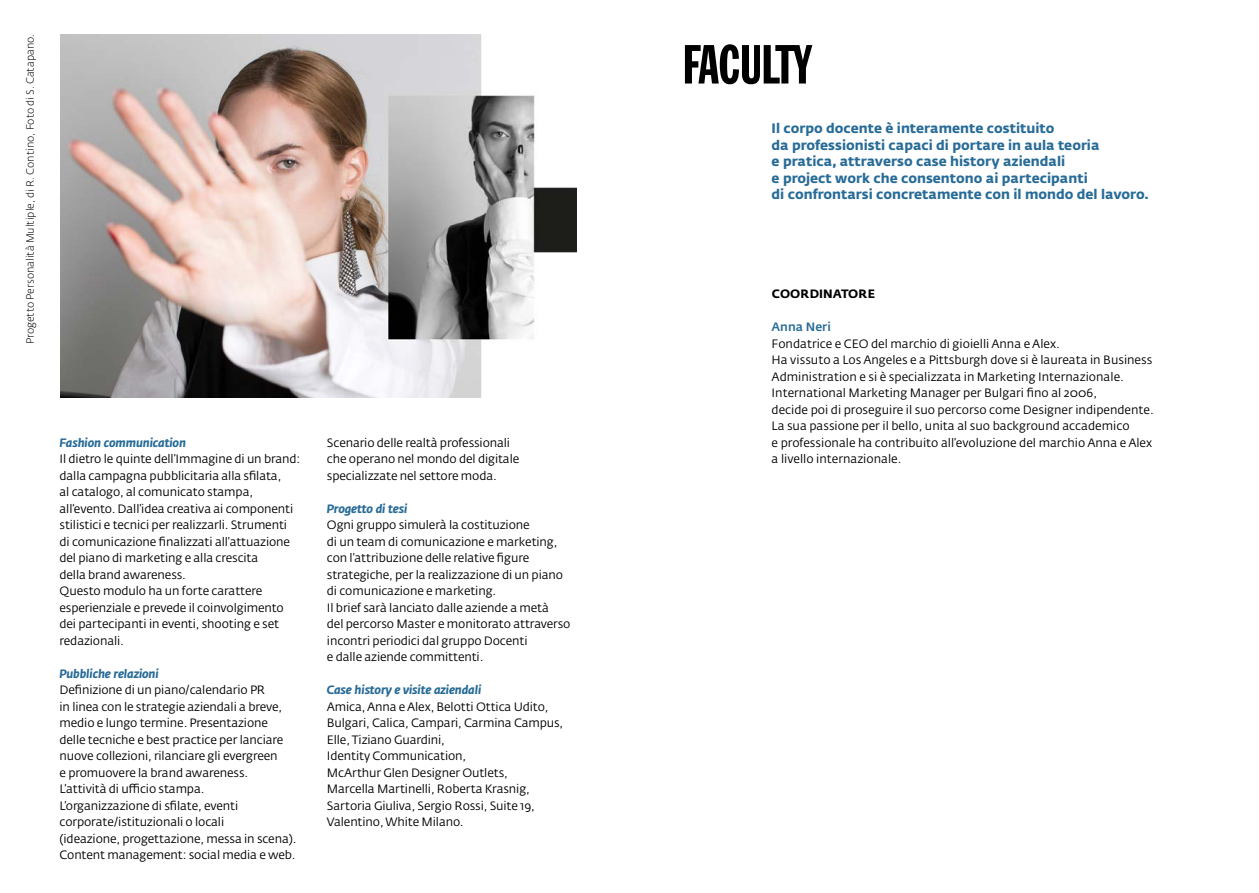
<style>
.page{position:relative;width:1259px;height:893px;background:#fff}
.page>*{position:absolute;margin:0;border:0;box-sizing:border-box;transform-origin:0 0}
.t1{font:54px "Franklin Gothic Std Extra Cond";letter-spacing:-.01em;color:#000}
.t2{font:700 13.5px/16.5px "Fedra Sans Alt Std";color:#276b97}
.t3{font:12px/16.5px "Fedra Sans Alt Std";letter-spacing:-.01em;color:#000}
.t4{font:italic 700 12px "Fedra Sans Alt Std";letter-spacing:-.01em;color:#276b97}
.t5{font:700 12px "Fedra Sans Alt Std";letter-spacing:.01em;color:#000}
.t6{font:500 12px "Fedra Sans Alt Std";color:#276b97}
.t7{font:300 10.5px "Fedra Sans Alt Std";color:#000}
</style>
<div class="page">
<img style="left:60px;top:34px;width:516px;height:363px">
<p class="t7" style="left:24px;top:344px;width:312px;rotate:-90deg">Progetto Personalità Multiple, di R. Contino, Foto di S. Catapano.</p>
<p class="t4" style="left:60px;top:435px;width:128px">Fashion communication</p>
<p class="t3" style="left:60px;top:451px;width:242px">Il dietro le quinte dell’Immagine di un brand: dalla campagna pubblicitaria alla sfilata,<br>al catalogo, al comunicato stampa, all’evento. Dall’idea creativa ai componenti stilistici e tecnici per realizzarli. Strumenti<br>di comunicazione finalizzati all’attuazione del piano di marketing e alla crescita<br>della brand awareness.<br>Questo modulo ha un forte carattere esperienziale e prevede il coinvolgimento dei partecipanti in eventi, shooting e set redazionali.</p>
<p class="t4" style="left:60px;top:666px;width:101px">Pubbliche relazioni</p>
<p class="t3" style="left:60px;top:682px;width:238px">Definizione di un piano/calendario PR<br>in linea con le strategie aziendali a breve, medio e lungo termine. Presentazione delle tecniche e best practice per lanciare nuove collezioni, rilanciare gli evergreen<br>e promuovere la brand awareness.<br>L’attività di ufficio stampa.<br>L’organizzazione di sfilate, eventi corporate/istituzionali o locali<br>(ideazione, progettazione, messa in scena).<br>Content management: social media e web.</p>
<p class="t3" style="left:327px;top:434px;width:194px">Scenario delle realtà professionali che operano nel mondo del digitale specializzate nel settore moda.</p>
<p class="t4" style="left:327px;top:501px;width:82px">Progetto di tesi</p>
<p class="t3" style="left:327px;top:517px;width:245px">Ogni gruppo simulerà la costituzione<br>di un team di comunicazione e marketing, con l’attribuzione delle relative figure strategiche, per la realizzazione di un piano di comunicazione e marketing.<br>Il brief sarà lanciato dalle aziende a metà<br>del percorso Master e monitorato attraverso incontri periodici dal gruppo Docenti<br>e dalle aziende committenti.</p>
<p class="t4" style="left:327px;top:682px;width:156px">Case history e visite aziendali</p>
<p class="t3" style="left:327px;top:698px;width:238px">Amica, Anna e Alex, Belotti Ottica Udito, Bulgari, Calica, Campari, Carmina Campus, Elle, Tiziano Guardini,<br>Identity Communication,<br>McArthur Glen Designer Outlets,<br>Marcella Martinelli, Roberta Krasnig, Sartoria Giuliva, Sergio Rossi, Suite 19, Valentino, White Milano.</p>
<h1 class="t1" style="left:682px;top:36px;width:130px">FACULTY</h1>
<p class="t2" style="left:771px;top:120px;width:379px">Il corpo docente è interamente costituito<br>da professionisti capaci di portare in aula teoria<br>e pratica, attraverso case history aziendali<br>e project work che consentono ai partecipanti<br>di confrontarsi concretamente con il mondo del lavoro.</p>
<p class="t5" style="left:771px;top:286px;width:105px">COORDINATORE</p>
<p class="t6" style="left:771px;top:319px;width:61px">Anna Neri</p>
<p class="t3" style="left:771px;top:335px;width:384px">Fondatrice e CEO del marchio di gioielli Anna e Alex.<br>Ha vissuto a Los Angeles e a Pittsburgh dove si è laureata in Business Administration e si è specializzata in Marketing Internazionale.<br>International Marketing Manager per Bulgari fino al 2006,<br>decide poi di proseguire il suo percorso come Designer indipendente.<br>La sua passione per il bello, unita al suo background accademico<br>e professionale ha contribuito all’evoluzione del marchio Anna e Alex a livello internazionale.</p>
</div>
